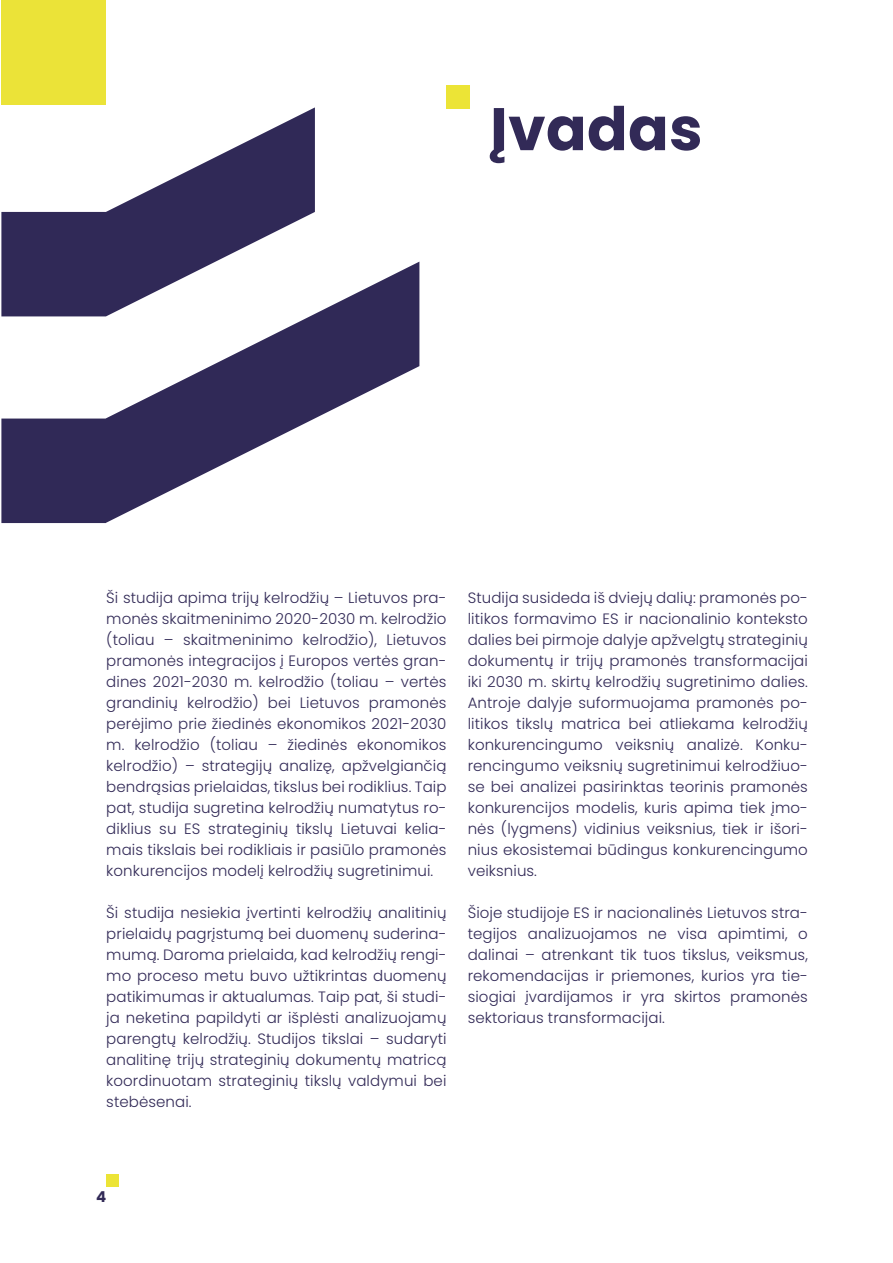
<style>
.page{position:relative;width:893px;height:1263px;background:#fff}
.page>*{position:absolute;margin:0;border:0;box-sizing:border-box;transform-origin:0 0}
.t1{font:700 60px "Poppins";letter-spacing:.005em;color:#322a57}
.t2{font:300 15px/21px "Poppins";letter-spacing:.005em;color:#322a57;text-align:justify}
.t3{font:700 15px "Poppins";color:#322a57}
</style>
<div class="page">
<div style="left:106px;top:1174px;width:13px;height:12px;background:#ece436"></div>
<svg style="left:1px;top:262px;width:418px;height:261px"></svg>
<svg style="left:1px;top:107px;width:314px;height:209px"></svg>
<div style="left:1px;top:1px;width:105px;height:104px;background:#ebe338"></div>
<div style="left:446px;top:85px;width:24px;height:23px;background:#ece436"></div>
<h1 class="t1" style="left:490px;top:94px;width:214px">Įvadas</h1>
<p class="t2" style="left:106px;top:587px;width:342px">Ši studija apima trijų kelrodžių – Lietuvos pra&shy;monės skaitmeninimo 2020-2030 m. kelrodžio (toliau – skaitmeninimo kelrodžio), Lietuvos pramonės integracijos į Europos vertės gran&shy;dines 2021-2030 m. kelrodžio (toliau – vertės grandinių kelrodžio) bei Lietuvos pramonės perėjimo prie žiedinės ekonomikos 2021-2030 m. kelrodžio (toliau – žiedinės ekonomikos kelrodžio) – strategijų analizę, apžvelgiančią bendrąsias prielaidas, tikslus bei rodiklius. Taip pat, studija sugretina kelrodžių numatytus ro&shy;diklius su ES strateginių tikslų Lietuvai kelia&shy;mais tikslais bei rodikliais ir pasiūlo pramonės konkurencijos modelį kelrodžių sugretinimui.</p>
<p class="t2" style="left:106px;top:902px;width:342px">Ši studija nesiekia įvertinti kelrodžių analitinių prielaidų pagrįstumą bei duomenų suderina&shy;mumą. Daroma prielaida, kad kelrodžių rengi&shy;mo proceso metu buvo užtikrintas duomenų patikimumas ir aktualumas. Taip pat, ši studi&shy;ja neketina papildyti ar išplėsti analizuojamų parengtų kelrodžių. Studijos tikslai – sudaryti analitinę trijų strateginių dokumentų matricą koordinuotam strateginių tikslų valdymui bei stebėsenai.</p>
<p class="t2" style="left:468px;top:587px;width:342px">Studija susideda iš dviejų dalių: pramonės po&shy;litikos formavimo ES ir nacionalinio konteksto dalies bei pirmoje dalyje apžvelgtų strateginių dokumentų ir trijų pramonės transformacijai iki 2030 m. skirtų kelrodžių sugretinimo dalies.<br>Antroje dalyje suformuojama pramonės po&shy;litikos tikslų matrica bei atliekama kelrodžių konkurencingumo veiksnių analizė. Konku&shy;rencingumo veiksnių sugretinimui kelrodžiuo&shy;se bei analizei pasirinktas teorinis pramonės konkurencijos modelis, kuris apima tiek įmo&shy;nės (lygmens) vidinius veiksnius, tiek ir išori&shy;nius ekosistemai būdingus konkurencingumo veiksnius.</p>
<p class="t2" style="left:468px;top:902px;width:342px">Šioje studijoje ES ir nacionalinės Lietuvos stra&shy;tegijos analizuojamos ne visa apimtimi, o dalinai – atrenkant tik tuos tikslus, veiksmus, rekomendacijas ir priemones, kurios yra tie&shy;siogiai įvardijamos ir yra skirtos pramonės sektoriaus transformacijai.</p>
<p class="t3" style="left:96px;top:1188px;width:12px">4</p>
</div>
